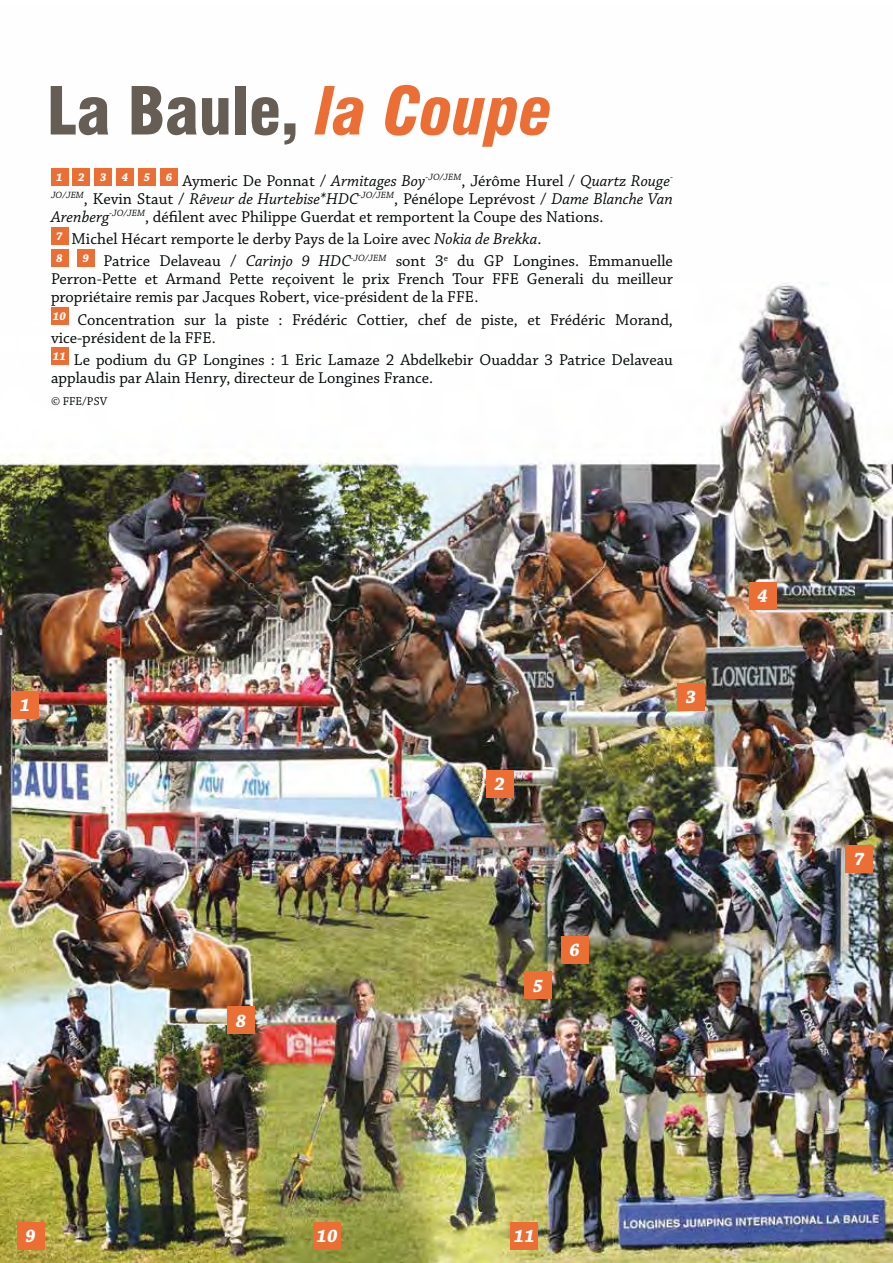
<style>
.page{position:relative;width:893px;height:1263px;background:#fff}
.page>*{position:absolute;margin:0;border:0;box-sizing:border-box;transform-origin:0 0}
.t1{font:900 condensed 64.5px "Swiss 721 BT";color:#665e55}
.t2{font:italic 700 19.2px "Chaparral Pro";color:#fff}
.t3{font:16.5px/18px "Chaparral Pro";color:#040809;text-align:justify}
.t4{font:12px "Chaparral Pro";letter-spacing:.01em;color:#040809}
.t5{font:italic 700 12px "Chaparral Pro";color:#fff}
.s1{font-style:italic;color:#eb6e35}
.s2{font-style:italic}
</style>
<div class="page">
<img style="left:0;top:168px;width:893px;height:1095px">
<div style="left:51px;top:169px;width:17px;height:17px;background:#eb6e35"></div>
<div style="left:73px;top:169px;width:17px;height:17px;background:#eb6e35"></div>
<div style="left:95px;top:169px;width:17px;height:17px;background:#eb6e35"></div>
<div style="left:117px;top:169px;width:17px;height:17px;background:#eb6e35"></div>
<div style="left:139px;top:169px;width:17px;height:17px;background:#eb6e35"></div>
<div style="left:160px;top:169px;width:17px;height:17px;background:#eb6e35"></div>
<div style="left:51px;top:227px;width:17px;height:17px;background:#eb6e35"></div>
<div style="left:51px;top:249px;width:17px;height:17px;background:#eb6e35"></div>
<div style="left:77px;top:249px;width:17px;height:17px;background:#eb6e35"></div>
<div style="left:51px;top:308px;width:17px;height:17px;background:#eb6e35"></div>
<div style="left:51px;top:348px;width:17px;height:17px;background:#eb6e35"></div>
<div style="left:12px;top:691px;width:27px;height:28px;background:#eb6e35"></div>
<div style="left:486px;top:770px;width:27px;height:27px;background:#eb6e35"></div>
<div style="left:677px;top:683px;width:27px;height:28px;background:#eb6e35"></div>
<div style="left:749px;top:583px;width:27px;height:27px;background:#eb6e35"></div>
<div style="left:524px;top:972px;width:28px;height:27px;background:#eb6e35"></div>
<div style="left:17px;top:1223px;width:27px;height:27px;background:#eb6e35"></div>
<div style="left:846px;top:845px;width:27px;height:27px;background:#eb6e35"></div>
<div style="left:227px;top:1007px;width:28px;height:27px;background:#eb6e35"></div>
<div style="left:313px;top:1223px;width:28px;height:27px;background:#eb6e35"></div>
<div style="left:511px;top:1223px;width:27px;height:27px;background:#eb6e35"></div>
<div style="left:561px;top:936px;width:27px;height:28px;background:#eb6e35"></div>
<h1 class="t1" style="left:47px;top:84px;width:507px">La Baule, <span class="s1">la Coupe</span></h1>
<p class="t5" style="left:56px;top:170px;width:8px">1</p>
<p class="t5" style="left:78px;top:170px;width:8px">2</p>
<p class="t5" style="left:100px;top:170px;width:8px">3</p>
<p class="t5" style="left:122px;top:170px;width:8px">4</p>
<p class="t5" style="left:144px;top:170px;width:8px">5</p>
<p class="t3" style="left:51px;top:173px;width:623px;text-indent:115px"><sup>6</sup> Aymeric De Ponnat / <span class="s2">Armitages Boy</span><sup>-JO/JEM</sup>, Jérôme Hurel / <span class="s2">Quartz Rouge</span><sup>-JO/JEM</sup>, Kevin Staut / <span class="s2">Rêveur de Hurtebise*HDC</span><sup>-JO/JEM</sup>, Pénélope Leprévost / <span class="s2">Dame Blanche Van Arenberg</span><sup>-JO/JEM</sup>, défilent avec Philippe Guerdat et remportent la Coupe des Nations.</p>
<p class="t3" style="left:56px;top:231px;width:487px"><sup>7</sup> Michel Hécart remporte le derby Pays de la Loire avec <span class="s2">Nokia de Brekka</span>.</p>
<p class="t5" style="left:56px;top:251px;width:8px">8</p>
<p class="t3" style="left:51px;top:253px;width:623px;text-indent:32px"><sup>9</sup> Patrice Delaveau / <span class="s2">Carinjo 9 HDC</span><sup>-JO/JEM</sup> sont 3<sup>e</sup> du GP Longines. Emmanuelle Perron-Pette et Armand Pette reçoivent le prix French Tour FFE Generali du meilleur propriétaire remis par Jacques Robert, vice-président de la FFE.</p>
<p class="t3" style="left:51px;top:312px;width:623px"><sup>10</sup> Concentration sur la piste : Frédéric Cottier, chef de piste, et Frédéric Morand, vice-président de la FFE.</p>
<p class="t3" style="left:51px;top:352px;width:623px"><sup>11</sup> Le podium du GP Longines : 1 Eric Lamaze 2 Abdelkebir Ouaddar 3 Patrice Delaveau applaudis par Alain Henry, directeur de Longines France.</p>
<p class="t4" style="left:51px;top:396px;width:58px">© FFE/PSV</p>
<p class="t2" style="left:20px;top:693px;width:12px">1</p>
<p class="t2" style="left:236px;top:1009px;width:12px">8</p>
<p class="t2" style="left:495px;top:772px;width:12px">2</p>
<p class="t2" style="left:533px;top:974px;width:12px">5</p>
<p class="t2" style="left:569px;top:938px;width:12px">6</p>
<p class="t2" style="left:686px;top:685px;width:12px">3</p>
<p class="t2" style="left:757px;top:585px;width:12px">4</p>
<p class="t2" style="left:25px;top:1225px;width:12px">9</p>
<p class="t2" style="left:316px;top:1225px;width:23px">10</p>
<p class="t2" style="left:514px;top:1225px;width:23px">11</p>
<p class="t2" style="left:854px;top:847px;width:12px">7</p>
</div>
